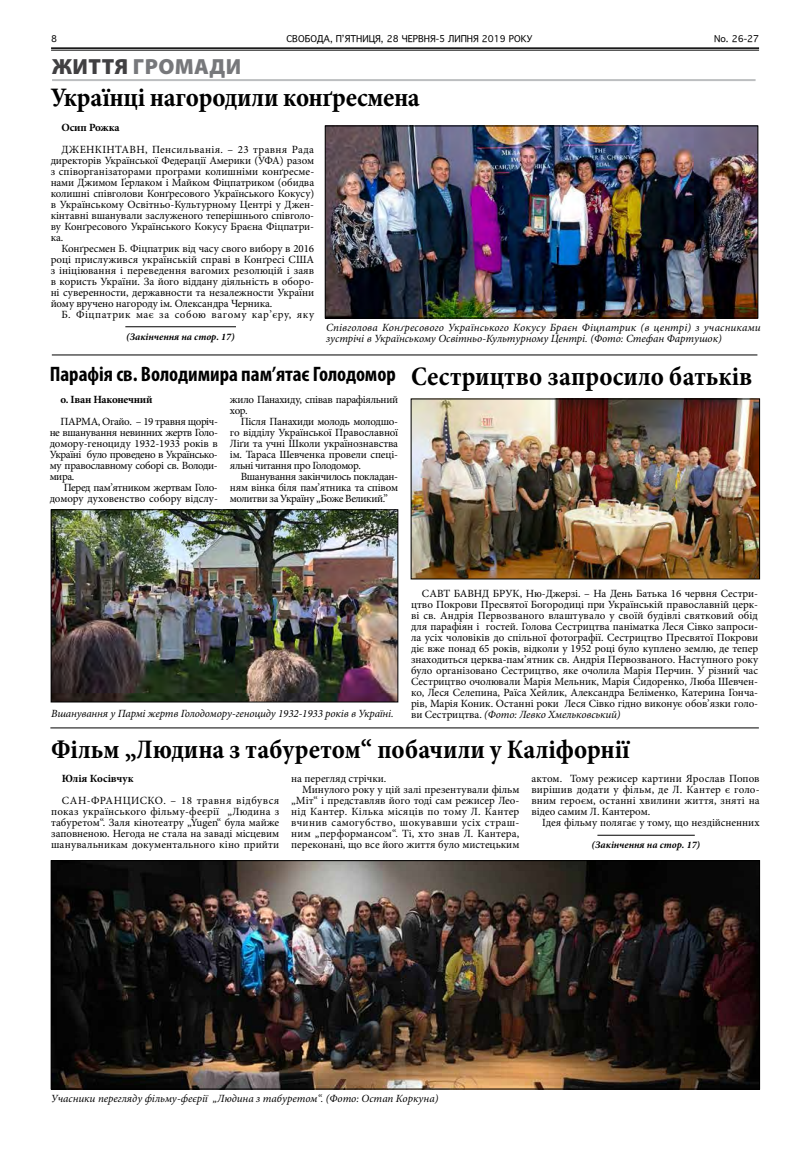
<style>
.page{position:relative;width:810px;height:1152px;background:#fff}
.page>*{position:absolute;margin:0;border:0;box-sizing:border-box;transform-origin:0 0}
.t1{font:700 condensed 27px "Minion Pro";letter-spacing:-.005em;color:#000}
.t2{font:900 22px "Myriad Pro";letter-spacing:.02em;color:#77787b}
.t3{font:700 condensed 21px "Myriad Pro";color:#000}
.t4{font:11px/11px "Minion Pro";letter-spacing:-.005em;color:#000;text-align:justify}
.t5{font:italic 11px "Minion Pro";color:#000}
.t6{font:11px "Minion Pro";letter-spacing:.045em;color:#000}
.t7{font:11px "Minion Pro";letter-spacing:.015em;color:#000}
.t8{font:700 11px "Minion Pro";letter-spacing:-.02em;color:#000}
.t9{font:11px "Minion Pro";letter-spacing:.02em;color:#000}
.t10{font:11px "Minion Pro";letter-spacing:.03em;color:#000}
.t11{font:11px/11px "Minion Pro";letter-spacing:-.03em;color:#000}
.t12{font:italic 700 10px "Minion Pro";color:#000}
.t13{font:9px "Geneva CY";color:#000}
.s1{color:#414042}
.s2{font-style:italic}
</style>
<div class="page">
<hr style="left:51px;top:47px;width:708px;height:2px;background:#000">
<hr style="left:51px;top:50px;width:708px;height:1px;background:#000">
<hr style="left:52px;top:79px;width:704px;height:2px;background:#bcbec0">
<img style="left:327px;top:128px;width:429px;height:188px">
<div style="left:325px;top:126px;width:433px;height:192px;border:1px solid #000"></div>
<img style="left:53px;top:862px;width:705px;height:225px">
<div style="left:51px;top:860px;width:709px;height:229px;border:1px solid #000"></div>
<hr style="left:597px;top:835px;width:98px;height:1px;background:#000">
<hr style="left:125px;top:327px;width:111px;height:1px;background:#000">
<img style="left:53px;top:512px;width:343px;height:188px">
<div style="left:51px;top:510px;width:347px;height:192px;border:1px solid #000"></div>
<hr style="left:50px;top:728px;width:709px;height:1px;background:#000">
<img style="left:413px;top:401px;width:345px;height:176px">
<div style="left:411px;top:399px;width:349px;height:180px;border:1px solid #000"></div>
<hr style="left:52px;top:355px;width:705px;height:1px;background:#000">
<p class="t13" style="left:51px;top:33px;width:8px">8</p>
<p class="t13" style="left:286px;top:33px;width:247px">СВОБОДА, П’ЯТНИЦЯ, 28 ЧЕРВНЯ-5 ЛИПНЯ 2019 РОКУ</p>
<p class="t13" style="left:714px;top:33px;width:46px">No. 26-27</p>
<h2 class="t2" style="left:52px;top:54px;width:191px"><span class="s1">ЖИТТЯ</span> ГРОМАДИ</h2>
<h1 class="t1" style="left:51px;top:79px;width:371px">Українці нагородили конґресмена</h1>
<p class="t8" style="left:61px;top:119px;width:60px">Осип Рожка</p>
<p class="t4" style="left:51px;top:144px;width:265px;text-indent:11px">ДЖЕНКІНТАВН, Пенсильванія. – 23 травня Рада директорів Української Федерації Америки (УФА) разом з співорганізаторами програми колишніми конґресме&shy;нами Джимом Ґерлаком і Майком Фіцпатриком (обидва колишні співголови Конґресового Українського Кокусу) в Українському Освітньо-Культурному Центрі у Джен&shy;кінтавні вшанували заслуженого теперішнього співголо&shy;ву Конґресового Українського Кокусу Браєна Фіцпатри&shy;ка.</p>
<p class="t4" style="left:51px;top:243px;width:265px;text-indent:11px">Конґресмен Б. Фіцпатрик від часу свого вибору в 2016 році прислужився українській справі в Конґресі США з ініціювання і переведення вагомих резолюцій і заяв в користь України. За його віддану діяльність в оборо&shy;ні суверенности, державности та незалежности України йому вручено нагороду ім. Олександра Черника.</p>
<p class="t6" style="left:61px;top:307px;width:254px">Б. Фіцпатрик має за собою вагому кар’єру, яку</p>
<p class="t5" style="left:326px;top:321px;width:436px">Співголова Конґресового Українського Кокусу Браєн Фіцпатрик (в центрі) з учасниками</p>
<p class="t12" style="left:126px;top:331px;width:110px">(Закінчення на стор. 17)</p>
<p class="t5" style="left:326px;top:332px;width:397px">зустрічі в Українському Освітньо-Культурному Центрі. (Фото: Стефан Фартушок)</p>
<h3 class="t3" style="left:50px;top:362px;width:348px">Парафія св. Володимира пам’ятає Голодомор</h3>
<p class="t8" style="left:60px;top:391px;width:94px">о. Іван Наконечний</p>
<p class="t4" style="left:50px;top:416px;width:170px;text-indent:11px">ПАРМА‚ Огайо. – 19 травня щоріч&shy;не вшанування невинних жертв Голо&shy;домору-геноциду 1932-1933 років в Україні було проведено в Українсько&shy;му православному соборі св. Володи&shy;мира.</p>
<p class="t4" style="left:50px;top:482px;width:170px;text-align:right">Перед пам’ятником жертвам Голо&shy;домору духовенство собору відслу-</p>
<h1 class="t1" style="left:411px;top:358px;width:343px">Сестрицтво запросило батьків</h1>
<p class="t11" style="left:230px;top:394px;width:170px">жило Панахиду, співав парафіяльний хор.</p>
<p class="t4" style="left:230px;top:416px;width:170px;text-indent:11px">Після Панахиди молодь молодшо&shy;го відділу Української Православної Ліґи та учні Школи українознавства ім. Тараса Шевченка провели спеці&shy;яльні читання про Голодомор.</p>
<p class="t4" style="left:230px;top:471px;width:170px;text-indent:11px">Вшанування закінчилось покладан&shy;ням вінка біля пам’ятника та співом молитви за Україну „Боже Великий.”</p>
<p class="t5" style="left:51px;top:707px;width:344px">Вшанування у Пармі жертв Голодомору-геноциду 1932-1933 років в Україні.</p>
<p class="t4" style="left:411px;top:588px;width:349px;text-indent:11px">САВТ БАВНД БРУК, Ню-Джерзі. – На День Батька 16 червня Сестри&shy;цтво Покрови Пресвятої Богородиці при Українській православній церк&shy;ві св. Андрія Первозваного влаштувало у своїй будівлі святковий обід для парафіян і гостей. Голова Сестрицтва паніматка Леся Сівко запроси&shy;ла усіх чоловіків до спільної фотографії. Сестрицтвo Пресвятої Покрови діє вже понад 65 років‚ відколи у 1952 році було куплено землю, де тепер знаходиться церква-пам’ятник св. Андрія Первозваного. Наступного року було організовано Сестрицтво, яке очолила Марія Перчин. У різний час Сестрицтво очолювали Марія Мельник, Марія Сидоренко, Люба Шевчен&shy;ко, Леся Селепина, Раїса Хейлик, Александра Беліменко, Катерина Гонча&shy;рів, Марія Коник. Останні роки Леся Сівко гідно виконує обов’язки голо&shy;ви Сестрицтва. <span class="s2">(Фото: Левко Хмельковський)</span></p>
<h1 class="t1" style="left:51px;top:730px;width:580px">Фільм „Людина з табуретом“ побачили у Каліфорнії</h1>
<p class="t8" style="left:62px;top:771px;width:73px">Юлія Косівчук</p>
<p class="t4" style="left:51px;top:795px;width:230px;text-indent:11px">САН-ФРАНЦИСКО. – 18 травня відбувся показ українського фільму-феєрії „Людина з табуретом“. Заля кінотеатру „Yugen“ була майже заповненою. Негода не стала на заваді місцевим шанувальникам документального кіно прийти</p>
<p class="t4" style="left:531px;top:773px;width:230px">актом. Тому режисер картини Ярослав Попов вирішив додати у фільм, де Л. Кантер є голо&shy;вним героєм, останні хвилини життя, зняті на відео самим Л. Кантером.</p>
<p class="t4" style="left:542px;top:817px;width:219px">Ідея фільму полягає у тому, що нездійсненних</p>
<p class="t4" style="left:291px;top:773px;width:97px">на перегляд стрічки.</p>
<p class="t4" style="left:302px;top:784px;width:219px">Минулого року у цій залі презентували фільм</p>
<p class="t4" style="left:291px;top:795px;width:230px">„Міт“ і представляв його тоді сам режисер Лео-</p>
<p class="t9" style="left:291px;top:804px;width:230px">нід Кантер. Кілька місяців по тому Л. Кантер</p>
<p class="t10" style="left:291px;top:815px;width:230px">вчинив самогубство, шокувавши усіх страш-</p>
<p class="t7" style="left:291px;top:826px;width:230px">ним „перформансом“. Ті, хто знав Л. Кантера,</p>
<p class="t4" style="left:291px;top:839px;width:230px">переконані, що все його життя було мистецьким</p>
<p class="t12" style="left:592px;top:839px;width:110px">(Закінчення на стор. 17)</p>
<p class="t5" style="left:51px;top:1092px;width:389px">Учасники перегляду фільму-феєрії „Людина з табуретом“. (Фото: Остап Коркуна)</p>
</div>
